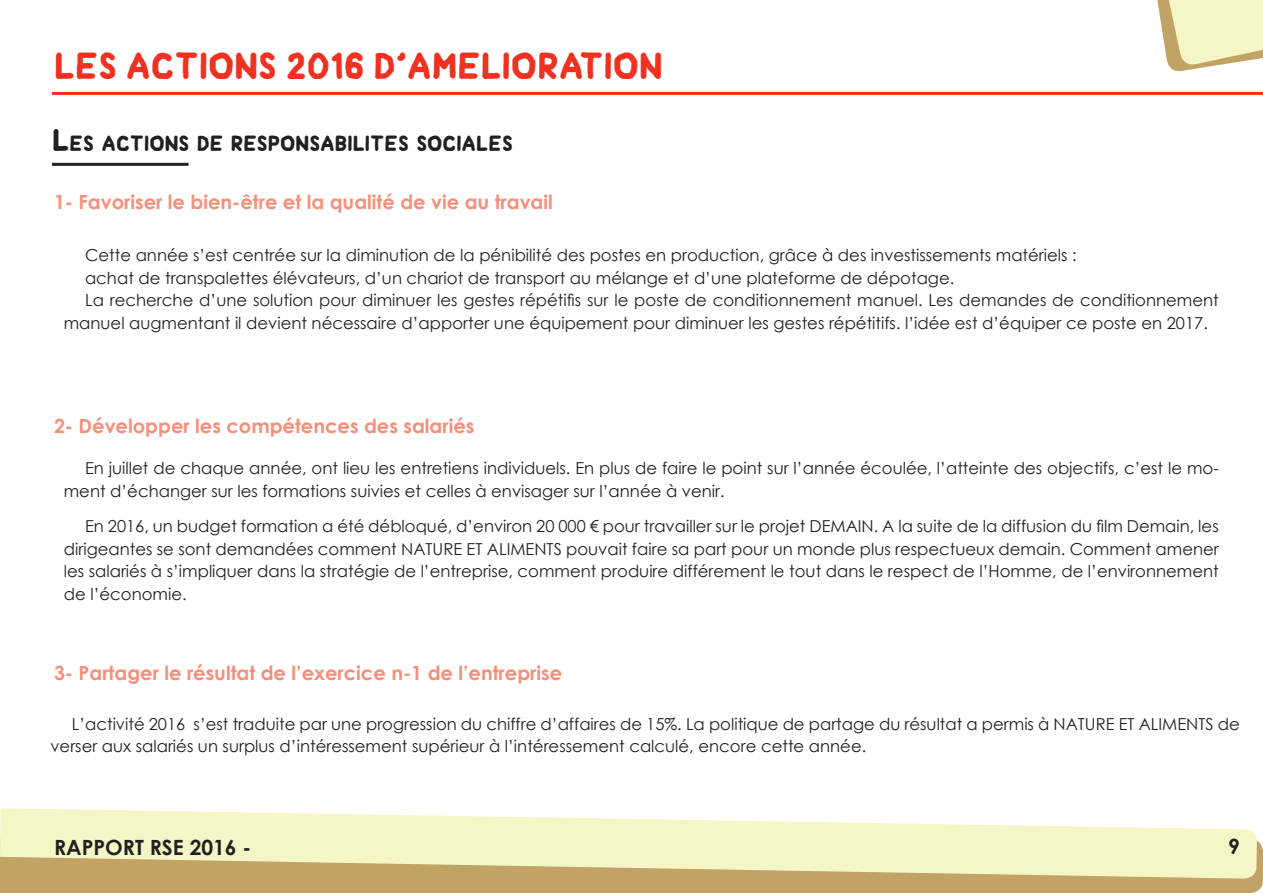
<style>
.page{position:relative;width:1263px;height:893px;background:#fff}
.page>*{position:absolute;margin:0;border:0;box-sizing:border-box;transform-origin:0 0}
.t1{font:36px "Handform";color:#ef3122}
.t2{font:21px "Handform";color:#231f20}
.t3{font:700 21px "Century Gothic";color:#231f20}
.t4{font:700 19.5px "Century Gothic";color:#f58f7a}
.t5{font:16.5px/22.5px "Century Gothic";color:#231f20}
.s1{font-size:30px}
</style>
<div class="page">
<div style="left:0;top:840px;width:1263px;height:53px;background:#c2a366"></div>
<svg style="left:0;top:808px;width:1257px;height:71px;fill:#f5f6c6"></svg>
<svg style="left:1157px;top:0;width:106px;height:72px;background:#ece7bb"></svg>
<hr style="left:52px;top:92px;width:1211px;height:3px;background:#ef3122">
<hr style="left:52px;top:163px;width:137px;height:3px;background:#231f20">
<h1 class="t1" style="left:54px;top:44px;width:610px">LES ACTIONS 2016 D’AMELIORATION</h1>
<p class="t2" style="left:52px;top:131px;width:462px"><span class="s1">L</span>ES ACTIONS DE RESPONSABILITES SOCIALES</p>
<p class="t4" style="left:54px;top:187px;width:500px">1- Favoriser le bien-être et la qualité de vie au travail</p>
<p class="t5" style="left:85px;top:244px;width:993px">Cette année s’est centrée sur la diminution de la pénibilité des postes en production, grâce à des investissements matériels :</p>
<p class="t5" style="left:85px;top:266px;width:871px">achat de transpalettes élévateurs, d’un chariot de transport au mélange et d’une plateforme de dépotage.</p>
<p class="t5" style="left:85px;top:289px;width:1135px">La recherche d’une solution pour diminuer les gestes répétifis sur le poste de conditionnement manuel. Les demandes de conditionnement</p>
<p class="t5" style="left:64px;top:311px;width:1146px">manuel augmentant il devient nécessaire d’apporter une équipement pour diminuer les gestes répétitifs. l’idée est d’équiper ce poste en 2017.</p>
<p class="t4" style="left:54px;top:411px;width:422px">2- Développer les compétences des salariés</p>
<p class="t5" style="left:64px;top:457px;width:1156px;text-indent:21px">En juillet de chaque année, ont lieu les entretiens individuels. En plus de faire le point sur l’année écoulée, l’atteinte des objectifs, c’est le mo&shy;ment d’échanger sur les formations suivies et celles à envisager sur l’année à venir.</p>
<p class="t5" style="left:64px;top:515px;width:1156px;text-align:justify;text-indent:21px">En 2016, un budget formation a été débloqué, d’environ 20 000 € pour travailler sur le projet DEMAIN. A la suite de la diffusion du film Demain, les dirigeantes se sont demandées comment NATURE ET ALIMENTS pouvait faire sa part pour un monde plus respectueux demain. Comment amener les salariés à s’impliquer dans la stratégie de l’entreprise, comment produire différement le tout dans le respect de l’Homme, de l’environnement de l’économie.</p>
<p class="t4" style="left:54px;top:658px;width:510px">3- Partager le résultat de l’exercice n-1 de l’entreprise</p>
<p class="t5" style="left:50px;top:712px;width:1191px;text-indent:21px">L’activité 2016 s’est traduite par une progression du chiffre d’affaires de 15%. La politique de partage du résultat a permis à NATURE ET ALIMENTS de verser aux salariés un surplus d’intéressement supérieur à l’intéressement calculé, encore cette année.</p>
<p class="t3" style="left:54px;top:831px;width:199px">RAPPORT RSE 2016 -</p>
<p class="t3" style="left:1228px;top:830px;width:13px">9</p>
</div>
